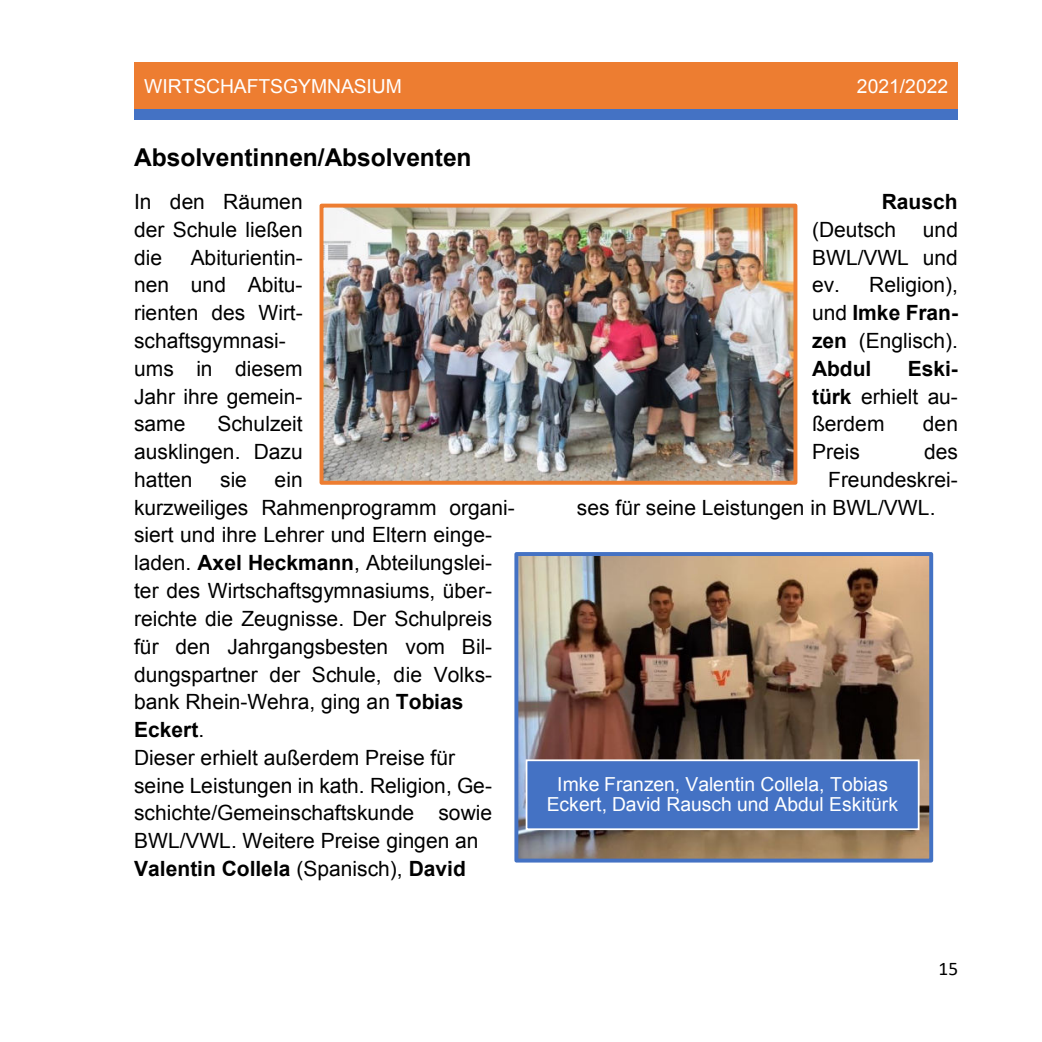
<style>
.page{position:relative;width:1042px;height:1042px;background:#fff}
.page>*{position:absolute;margin:0;border:0;box-sizing:border-box;transform-origin:0 0}
.t1{font:700 24.5px "Arial";color:#000}
.t2{font:21px/27.8px "Arial";color:#000;text-align:justify}
.t3{font:700 21px "Arial";color:#000}
.t4{font:19.25px/19.9px "Arial";color:#fff;text-align:center}
.t5{font:19.25px "Calibri";color:#000}
.s1{font-weight:700}
</style>
<div class="page">
<div style="left:134px;top:62px;width:412px;height:47px;background:#ed7d31"></div>
<div style="left:546px;top:62px;width:412px;height:47px;background:#ed7d31"></div>
<div style="left:134px;top:109px;width:412px;height:11px;background:#4472c4"></div>
<div style="left:546px;top:109px;width:412px;height:11px;background:#4472c4"></div>
<img style="left:519px;top:557px;width:409px;height:300px">
<div style="left:514px;top:552px;width:419px;height:310px;border:4px solid #4472c4"></div>
<div style="left:526px;top:760px;width:392px;height:69px;background:#4472c4"></div>
<div style="left:526px;top:759px;width:393px;height:71px;border:2px solid #fff"></div>
<img style="left:324px;top:209px;width:468px;height:271px">
<div style="left:319px;top:204px;width:478px;height:281px;border:4px solid #ed7d31"></div>
<p class="t4" style="left:144px;top:78px;width:259px">WIRTSCHAFTSGYMNASIUM</p>
<p class="t4" style="left:857px;top:78px;width:93px">2021/2022</p>
<p class="t1" style="left:134px;top:148px;width:339px">Absolventinnen/Absolventen</p>
<p class="t2" style="left:134px;top:190px;width:170px">In den Räumen der Schule ließen die</p>
<p class="t2" style="left:134px;top:245px;width:170px;text-align:left;text-indent:57px">Abiturientin&shy;nen und Abitu&shy;rienten des Wirt&shy;schaftsgymnasi&shy;ums in diesem<br>Jahr ihre gemein&shy;same</p>
<p class="t2" style="left:134px;top:412px;width:170px;text-indent:83px">Schulzeit ausklingen. Dazu hatten</p>
<p class="t2" style="left:134px;top:468px;width:382px;text-align:left;text-indent:141px">ein<br>kurzweiliges Rahmenprogramm organi&shy;siert und ihre Lehrer und Eltern einge&shy;laden. <span class="s1">Axel Heckmann</span>, Abteilungslei&shy;ter des Wirtschaftsgymnasiums, über&shy;reichte die Zeugnisse. Der Schulpreis für den Jahrgangsbesten vom Bil&shy;dungspartner der Schule, die Volks&shy;bank Rhein-Wehra, ging an <span class="s1">Tobias<br>Eckert</span>.<br>Dieser erhielt außerdem Preise für<br>seine Leistungen in kath. Religion, Ge&shy;schichte/Gemeinschaftskunde sowie<br>BWL/VWL. Weitere Preise gingen an<br><span class="s1">Valentin Collela</span> (Spanisch), <span class="s1">David</span></p>
<p class="t2" style="left:220px;top:468px;width:28px">sie</p>
<p class="t3" style="left:882px;top:194px;width:78px">Rausch</p>
<p class="t2" style="left:812px;top:217px;width:86px">(Deutsch</p>
<p class="t2" style="left:812px;top:217px;width:148px;text-indent:111px">und BWL/VWL und ev. Religion), und <span class="s1">Imke Fran&shy;zen</span> (Englisch).<br><span class="s1">Abdul</span></p>
<p class="t2" style="left:812px;top:356px;width:147px;text-indent:96px"><span class="s1">Eski&shy;türk</span> erhielt au&shy;ßerdem</p>
<p class="t2" style="left:923px;top:412px;width:37px">den</p>
<p class="t2" style="left:812px;top:440px;width:49px">Preis</p>
<p class="t2" style="left:924px;top:440px;width:35px">des</p>
<p class="t2" style="left:828px;top:467px;width:131px">Freundeskrei-</p>
<p class="t2" style="left:577px;top:495px;width:360px">ses für seine Leistungen in BWL/VWL.</p>
<p class="t4" style="left:547px;top:776px;width:353px">Imke Franzen, Valentin Collela, Tobias<br>Eckert, David Rausch und Abdul Eskitürk</p>
<p class="t5" style="left:938px;top:955px;width:21px">15</p>
</div>
